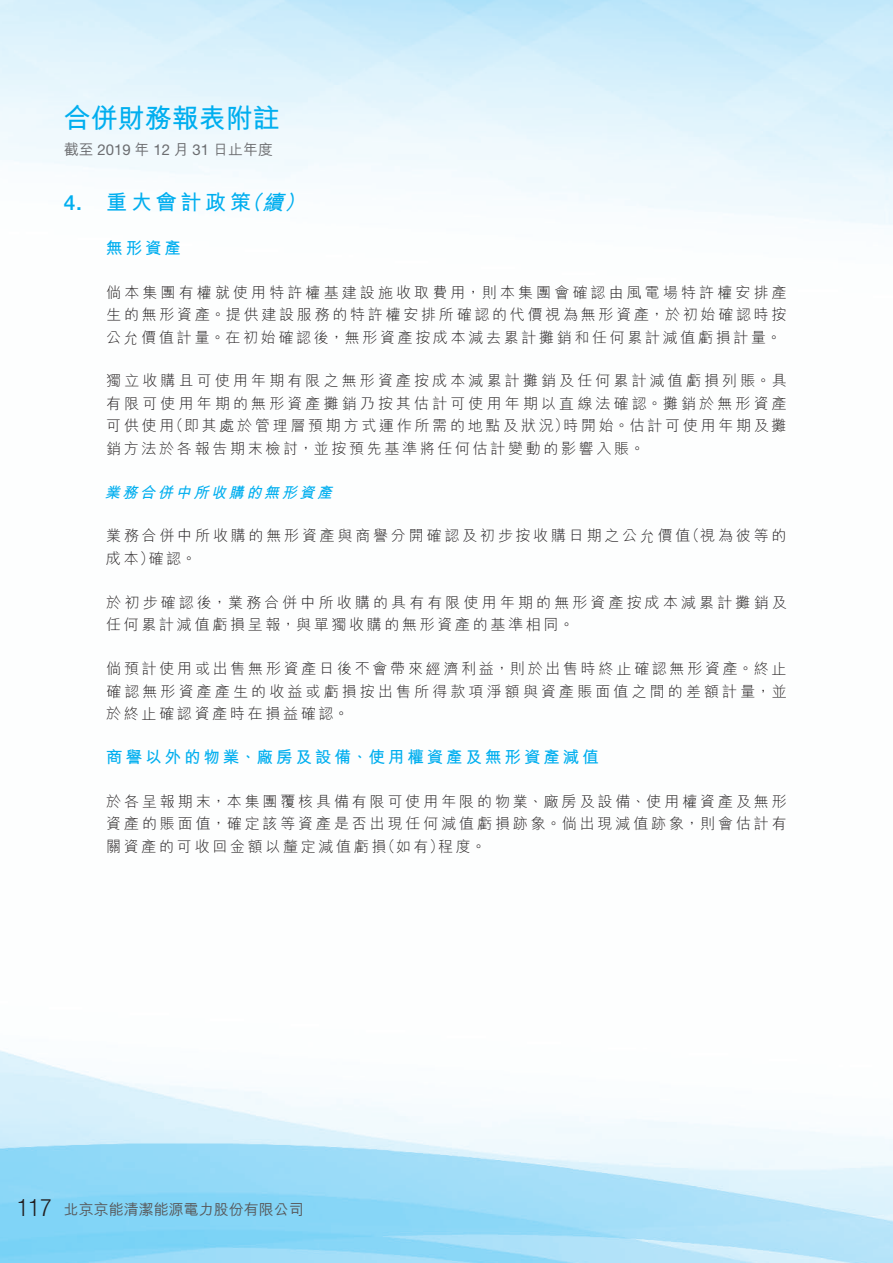
<style>
.page{position:relative;width:893px;height:1263px;background:#fff}
.page>*{position:absolute;margin:0;border:0;box-sizing:border-box;transform-origin:0 0}
.t1{font:700 27px "M Hei HK";color:#00aeef}
.t2{font:300 condensed 24px "Helvetica Neue LT Std";color:#231f20}
._01_Heading_1{font:700 21px "M Hei HK";letter-spacing:.18em;color:#00aeef}
._01_Heading_1-2{font:italic 700 21px "M Hei HK";color:#00aeef}
._01_Heading_1-3{font:500 21px "Helvetica Neue LT Std";color:#00aeef}
._02_Heading_2{font:700 16.5px "M Hei HK";letter-spacing:.18em;color:#00aeef}
._00_Body_text{font:300 15px/22.5px "M Hei HK";letter-spacing:.19em;color:#231f20}
._00_Body_text-2{font:300 15px/22.5px "M Hei HK";letter-spacing:.21em;color:#231f20;text-align:right}
.t3{font:500 15px "M Hei HK";color:#57585a}
.t4{font:500 15px "M Hei HK";color:#6c6d70}
._03_Heading_3{font:italic 700 15px "M Hei HK";color:#00aeef}
.s1{font-family:"Helvetica Neue LT Std";font-weight:400}
</style>
<div class="page">
<h1 class="t1" style="left:64px;top:98px;width:217px">合併財務報表附註</h1>
<p class="t4" style="left:64px;top:139px;width:211px">截至 <span class="s1">2019</span> 年 <span class="s1">12</span> 月 <span class="s1">31</span> 日止年度</p>
<p class="_01_Heading_1-3" style="left:64px;top:190px;width:20px">4.</p>
<p class="_01_Heading_1" style="left:106px;top:187px;width:146px">重大會計政策</p>
<p class="_01_Heading_1-2" style="left:241px;top:187px;width:29px">（</p>
<p class="_01_Heading_1-2" style="left:284px;top:187px;width:29px">(</p>
<p class="_01_Heading_1-2" style="left:262px;top:187px;width:29px">續</p>
<p class="_02_Heading_2" style="left:106px;top:236px;width:76px">無形資產</p>
<p class="_00_Body_text" style="left:106px;top:281px;width:682px;text-align:justify">倘本集團有權就使用特許權基建設施收取費用，則本集團會確認由風電場特許權安排產生的無形資產。提供建設服務的特許權安排所確認的代價視為無形資產，於初始確認時按公允價值計量。在初始確認後，無形資產按成本減去累計攤銷和任何累計減值虧損計量。</p>
<p class="_00_Body_text-2" style="left:106px;top:369px;width:682px">獨立收購且可使用年期有限之無形資產按成本減累計攤銷及任何累計減值虧損列賬。具有限可使用年期的無形資產攤銷乃按其估計可使用年期以直線法確認。攤銷於無形資產時開始。估計可使用年期及攤</p>
<p class="_00_Body_text" style="left:169px;top:414px;width:402px">（即其處於管理層預期方式運作所需的地點及狀況）</p>
<p class="_00_Body_text" style="left:106px;top:414px;width:540px">可供使用<br>銷方法於各報告期末檢討，並按預先基準將任何估計變動的影響入賬。</p>
<p class="_03_Heading_3" style="left:105px;top:481px;width:233px">業務合併中所收購的無形資產</p>
<p class="_00_Body_text" style="left:685px;top:524px;width:103px">（視為彼等的</p>
<p class="_00_Body_text" style="left:149px;top:524px;width:544px;text-indent:-42px">業務合併中所收購的無形資產與商譽分開確認及初步按收購日期之公允價值確認。</p>
<p class="_00_Body_text" style="left:106px;top:547px;width:50px">成本）</p>
<p class="_00_Body_text" style="left:106px;top:591px;width:682px">於初步確認後，業務合併中所收購的具有有限使用年期的無形資產按成本減累計攤銷及任何累計減值虧損呈報，與單獨收購的無形資產的基準相同。</p>
<p class="_00_Body_text" style="left:106px;top:657px;width:682px;text-align:justify">倘預計使用或出售無形資產日後不會帶來經濟利益，則於出售時終止確認無形資產。終止確認無形資產產生的收益或虧損按出售所得款項淨額與資產賬面值之間的差額計量，並於終止確認資產時在損益確認。</p>
<p class="_02_Heading_2" style="left:106px;top:745px;width:494px">商譽以外的物業、廠房及設備、使用權資產及無形資產減值</p>
<p class="_00_Body_text" style="left:106px;top:789px;width:682px">於各呈報期末，本集團覆核具備有限可使用年限的物業、廠房及設備、使用權資產及無形</p>
<p class="_00_Body_text" style="left:106px;top:812px;width:682px">資產的賬面值，確定該等資產是否出現任何減值虧損跡象。倘出現減值跡象，則會估計有</p>
<p class="_00_Body_text" style="left:438px;top:834px;width:50px">程度。</p>
<p class="_00_Body_text" style="left:380px;top:834px;width:65px">（如有）</p>
<p class="_00_Body_text" style="left:106px;top:834px;width:282px">關資產的可收回金額以釐定減值虧損</p>
<h2 class="t2" style="left:17px;top:1194px;width:36px">117</h2>
<p class="t3" style="left:64px;top:1199px;width:241px">北京京能清潔能源電力股份有限公司</p>
</div>
